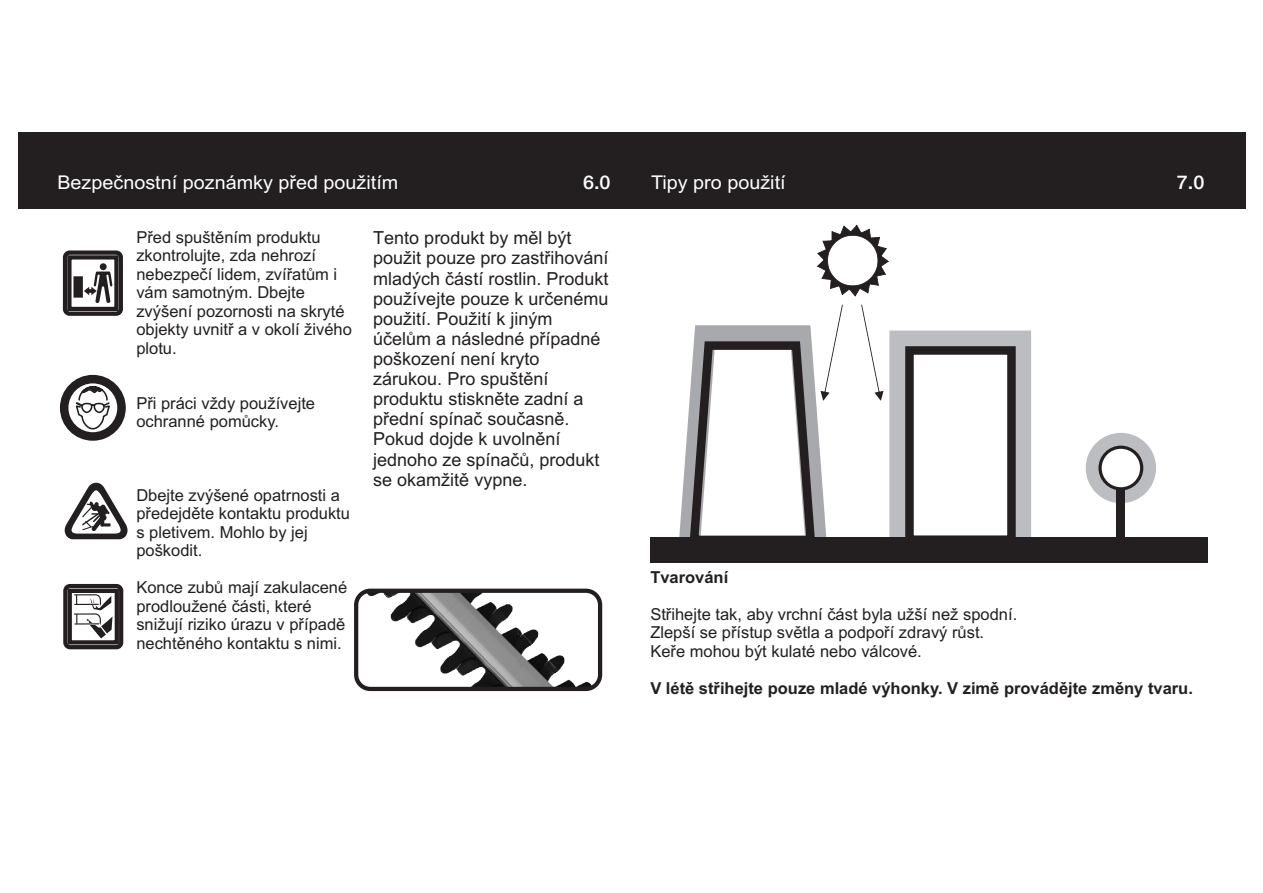
<style>
.page{position:relative;width:1263px;height:893px;background:#fff}
.page>*{position:absolute;margin:0;border:0;box-sizing:border-box;transform-origin:0 0}
.t1{font:18.9px "Arial";color:#fff;scale:1.04 1}
.t2{font:500 18.9px "Helvetica Neue LT";color:#fff;scale:1.04 1}
.t3{font:18px/20.1px "Arial";color:#231f20}
.t4{font:16.5px/18.5px "Arial";color:#231f20}
.t5{font:700 16.5px "Arial";color:#231f20}
</style>
<div class="page">
<div style="left:631px;top:132px;width:615px;height:77px;background:#231f20"></div>
<svg style="left:817px;top:225px;width:72px;height:72px"></svg>
<div style="left:889px;top:331px;width:142px;height:225px;border:21px solid #bcbdc0"></div>
<div style="left:650px;top:537px;width:557px;height:26px;background:#231f20"></div>
<div style="left:905px;top:346px;width:111px;height:198px;border:9px solid #231f20"></div>
<svg style="left:679px;top:305px;width:164px;height:232px"></svg>
<svg style="left:861px;top:305px;width:22px;height:96px"></svg>
<svg style="left:1086px;top:433px;width:70px;height:70px;background:#a5a5a8"></svg>
<div style="left:1117px;top:478px;width:8px;height:75px;background:#231f20"></div>
<div style="left:1102px;top:449px;width:38px;height:38px;background:#fff;border-radius:50%"></div>
<div style="left:18px;top:132px;width:615px;height:77px;background:#231f20"></div>
<svg style="left:60px;top:375px;width:66px;height:66px;fill:#231f20"></svg>
<svg style="left:74px;top:381px;width:37px;height:49px"></svg>
<svg style="left:73px;top:263px;width:40px;height:40px"></svg>
<div style="left:63px;top:250px;width:60px;height:66px;border:4px solid #231f20;border-radius:5px"></div>
<div style="left:67px;top:255px;width:52px;height:56px;border:4px solid #231f20"></div>
<svg style="left:65px;top:483px;width:63px;height:56px"></svg>
<div style="left:63px;top:584px;width:60px;height:65px;border:4px solid #231f20;border-radius:5px"></div>
<div style="left:68px;top:589px;width:51px;height:55px;border:4px solid #231f20"></div>
<svg style="left:74px;top:594px;width:38px;height:44px"></svg>
<img style="left:356px;top:591px;width:244px;height:98px;border-radius:14px">
<div style="left:354px;top:589px;width:248px;height:102px;border:4px solid #231f20;border-radius:14px"></div>
<p class="t1" style="left:57px;top:176px;width:329px">Bezpeènostní poznámky pøed použitím</p>
<p class="t2" style="left:583px;top:176px;width:28px">6.0</p>
<p class="t1" style="left:651px;top:176px;width:131px">Tipy pro použití</p>
<p class="t2" style="left:1177px;top:176px;width:28px">7.0</p>
<p class="t4" style="left:136px;top:229px;width:217px">Pøed spuštìním produktu zkontrolujte, zda nehrozí nebezpeèí lidem, zvíøatùm i vám samotným. Dbejte zvýšení pozornosti na skryté objekty uvnitø a v okolí živého plotu.</p>
<p class="t3" style="left:373px;top:230px;width:237px">Tento produkt by mìl být použit pouze pro zastøihování mladých èástí rostlin. Produkt používejte pouze k urèenému použití. Použití k jiným úèelùm a následné pøípadné poškození není kryto zárukou. Pro spuštìní produktu stisknìte zadní a pøední spínaè souèasnì.<br>Pokud dojde k uvolnìní jednoho ze spínaèù, produkt se okamžitì vypne.</p>
<p class="t4" style="left:136px;top:395px;width:180px">Pøi práci vždy používejte ochranné pomùcky.</p>
<p class="t4" style="left:136px;top:487px;width:215px">Dbejte zvýšené opatrnosti a pøedejdìte kontaktu produktu s pletivem. Mohlo by jej poškodit.</p>
<p class="t4" style="left:136px;top:580px;width:212px">Konce zubù mají zakulacené prodloužené èásti, které snižují riziko úrazu v pøípadì nechtìného kontaktu s nimi.</p>
<p class="t5" style="left:650px;top:571px;width:79px">Tvarování</p>
<p class="t4" style="left:650px;top:606px;width:368px">Støihejte tak, aby vrchní èást byla užší než spodní.<br>Zlepší se pøístup svìtla a podpoøí zdravý rùst.<br>Keøe mohou být kulaté nebo válcové.</p>
<p class="t5" style="left:650px;top:682px;width:544px">V létì støihejte pouze mladé výhonky. V zimì provádìjte zmìny tvaru.</p>
</div>
